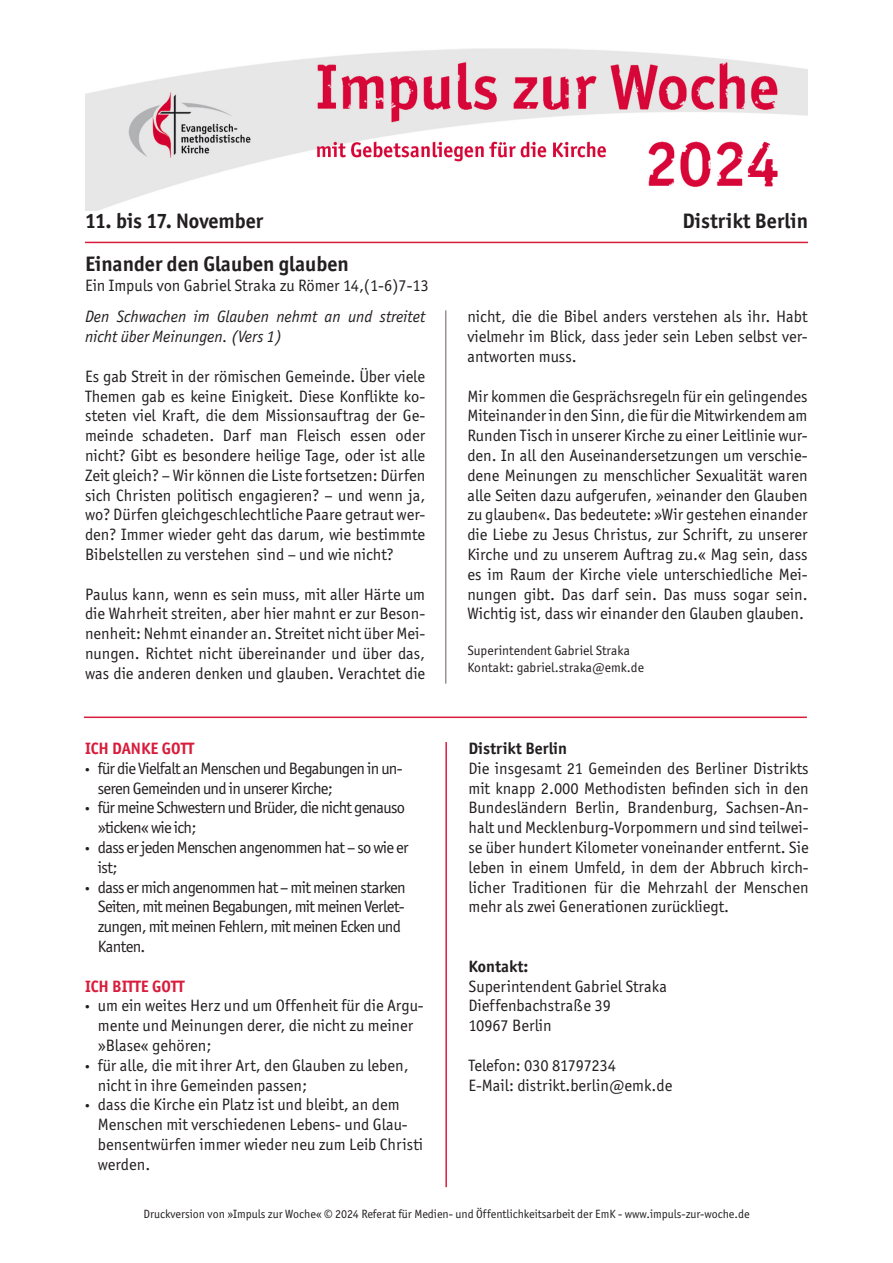
<style>
.page{position:relative;width:893px;height:1263px;background:#fff}
.page>*{position:absolute;margin:0;border:0;box-sizing:border-box;transform-origin:0 0}
.t1{font:700 21px "Officina Sans ITC Std";color:#231f20}
.t2{font:16.5px/19.8px "Officina Sans ITC Std";color:#231f20;text-align:justify}
.t3{font:16.5px/19.8px "Officina Sans ITC Std";letter-spacing:-.04em;color:#231f20}
.t4{font:italic 16.5px/19.8px "Officina Sans ITC Std";color:#231f20}
.t5{font:700 16.5px "Officina Sans ITC Std";color:#d81d3c}
.t6{font:700 16.5px "Officina Sans ITC Std";color:#231f20}
.t7{font:13.5px "Officina Sans ITC Std";color:#231f20}
.t8{font:12px "Officina Sans ITC Std";color:#231f20}
.s1{font-family:"Myriad Pro"}
</style>
<div class="page">
<img style="left:85px;top:48px;width:723px;height:163px">
<hr style="left:84px;top:716px;width:723px;height:2px;background:#d81d3c">
<hr style="left:445px;top:742px;width:2px;height:445px;background:#d81d3c">
<hr style="left:85px;top:242px;width:723px;height:1px;background:#d81d3c">
<hr style="left:445px;top:310px;width:1px;height:374px;background:#999190">
<p class="t1" style="left:85px;top:208px;width:180px">11. bis 17. November</p>
<p class="t1" style="left:682px;top:208px;width:127px">Distrikt Berlin</p>
<p class="t1" style="left:85px;top:251px;width:265px">Einander den Glauben glauben</p>
<p class="t2" style="left:85px;top:276px;width:345px">Ein Impuls von Gabriel Straka zu Römer 14,(1-6)7-13</p>
<p class="t4" style="left:85px;top:307px;width:342px">Den Schwachen im Glauben nehmt an und streitet nicht über Meinungen. (Vers 1)</p>
<p class="t2" style="left:85px;top:366px;width:342px">Es gab Streit in der römischen Gemeinde. Über viele Themen gab es keine Einigkeit. Diese Konflikte ko&shy;steten viel Kraft, die dem Missionsauftrag der Ge&shy;meinde schadeten. Darf man Fleisch essen oder nicht? Gibt es besondere heilige Tage, oder ist alle Zeit gleich? – Wir können die Liste fortsetzen: Dürfen sich Christen politisch engagieren? – und wenn ja, wo? Dürfen gleichgeschlechtliche Paare getraut wer&shy;den? Immer wieder geht das darum, wie bestimmte Bibelstellen zu verstehen sind – und wie nicht?</p>
<p class="t2" style="left:85px;top:584px;width:342px">Paulus kann, wenn es sein muss, mit aller Härte um die Wahrheit streiten, aber hier mahnt er zur Beson&shy;nenheit: Nehmt einander an. Streitet nicht über Mei&shy;nungen. Richtet nicht übereinander und über das, was die anderen denken und glauben. Verachtet die</p>
<p class="t5" style="left:85px;top:738px;width:111px">ICH DANKE GOTT</p>
<p class="t3" style="left:98px;top:758px;width:306px;text-indent:-13px"><span class="s1">•</span> für die Vielfalt an Menschen und Begabungen in un&shy;seren Gemeinden und in unserer Kirche;</p>
<p class="t3" style="left:98px;top:798px;width:309px;text-indent:-13px"><span class="s1">•</span> für meine Schwestern und Brüder, die nicht genauso »ticken« wie ich;</p>
<p class="t3" style="left:98px;top:837px;width:312px;text-indent:-13px"><span class="s1">•</span> dass er jeden Menschen angenommen hat – so wie er ist;</p>
<p class="t3" style="left:98px;top:877px;width:309px;text-indent:-13px"><span class="s1">•</span> dass er mich angenommen hat – mit meinen starken Seiten, mit meinen Begabungen, mit meinen Verlet&shy;zungen, mit meinen Fehlern, mit meinen Ecken und Kanten.</p>
<p class="t5" style="left:85px;top:976px;width:101px">ICH BITTE GOTT</p>
<p class="t2" style="left:98px;top:996px;width:327px;text-align:left;text-indent:-13px"><span class="s1">•</span> um ein weites Herz und um Offenheit für die Argu&shy;mente und Meinungen derer, die nicht zu meiner »Blase« gehören;</p>
<p class="t2" style="left:98px;top:1055px;width:312px;text-indent:-13px"><span class="s1">•</span> für alle, die mit ihrer Art, den Glauben zu leben, nicht in ihre Gemeinden passen;</p>
<p class="t2" style="left:98px;top:1095px;width:327px;text-align:left;text-indent:-13px"><span class="s1">•</span> dass die Kirche ein Platz ist und bleibt, an dem Menschen mit verschiedenen Lebens- und Glau&shy;bensentwürfen immer wieder neu zum Leib Christi werden.</p>
<p class="t2" style="left:467px;top:307px;width:342px">nicht, die die Bibel anders verstehen als ihr. Habt vielmehr im Blick, dass jeder sein Leben selbst ver&shy;antworten muss.</p>
<p class="t2" style="left:467px;top:386px;width:342px">Mir kommen die Gesprächsregeln für ein gelingendes Miteinander in den Sinn, die für die Mitwirkendem am Runden Tisch in unserer Kirche zu einer Leitlinie wur&shy;den. In all den Auseinandersetzungen um verschie&shy;dene Meinungen zu menschlicher Sexualität waren alle Seiten dazu aufgerufen, »einander den Glauben zu glauben«. Das bedeutete: »Wir gestehen einander die Liebe zu Jesus Christus, zur Schrift, zu unserer Kirche und zu unserem Auftrag zu.« Mag sein, dass es im Raum der Kirche viele unterschiedliche Mei&shy;nungen gibt. Das darf sein. Das muss sogar sein.<br>Wichtig ist, dass wir einander den Glauben glauben.</p>
<p class="t7" style="left:467px;top:643px;width:164px">Superintendent Gabriel Straka</p>
<p class="t7" style="left:467px;top:659px;width:178px">Kontakt: gabriel.straka@emk.de</p>
<p class="t6" style="left:468px;top:738px;width:100px">Distrikt Berlin</p>
<p class="t2" style="left:468px;top:758px;width:342px">Die insgesamt 21 Gemeinden des Berliner Distrikts mit knapp 2.000 Methodisten befinden sich in den Bundesländern Berlin, Brandenburg, Sachsen-An&shy;halt und Mecklenburg-Vorpommern und sind teilwei&shy;se über hundert Kilometer voneinander entfernt. Sie leben in einem Umfeld, in dem der Abbruch kirch&shy;licher Traditionen für die Mehrzahl der Menschen mehr als zwei Generationen zurückliegt.</p>
<p class="t6" style="left:468px;top:956px;width:61px">Kontakt:</p>
<p class="t2" style="left:468px;top:976px;width:200px">Superintendent Gabriel Straka</p>
<p class="t2" style="left:468px;top:996px;width:144px">Dieffenbachstraße 39</p>
<p class="t2" style="left:468px;top:1016px;width:85px">10967 Berlin</p>
<p class="t2" style="left:468px;top:1055px;width:149px">Telefon: 030 81797234</p>
<p class="t2" style="left:468px;top:1075px;width:205px">E-Mail: distrikt.berlin@emk.de</p>
<p class="t8" style="left:143px;top:1207px;width:608px">Druckversion von »Impuls zur Woche« © 2024 Referat für Medien- und Öffentlichkeitsarbeit der EmK - www.impuls-zur-woche.de</p>
</div>
